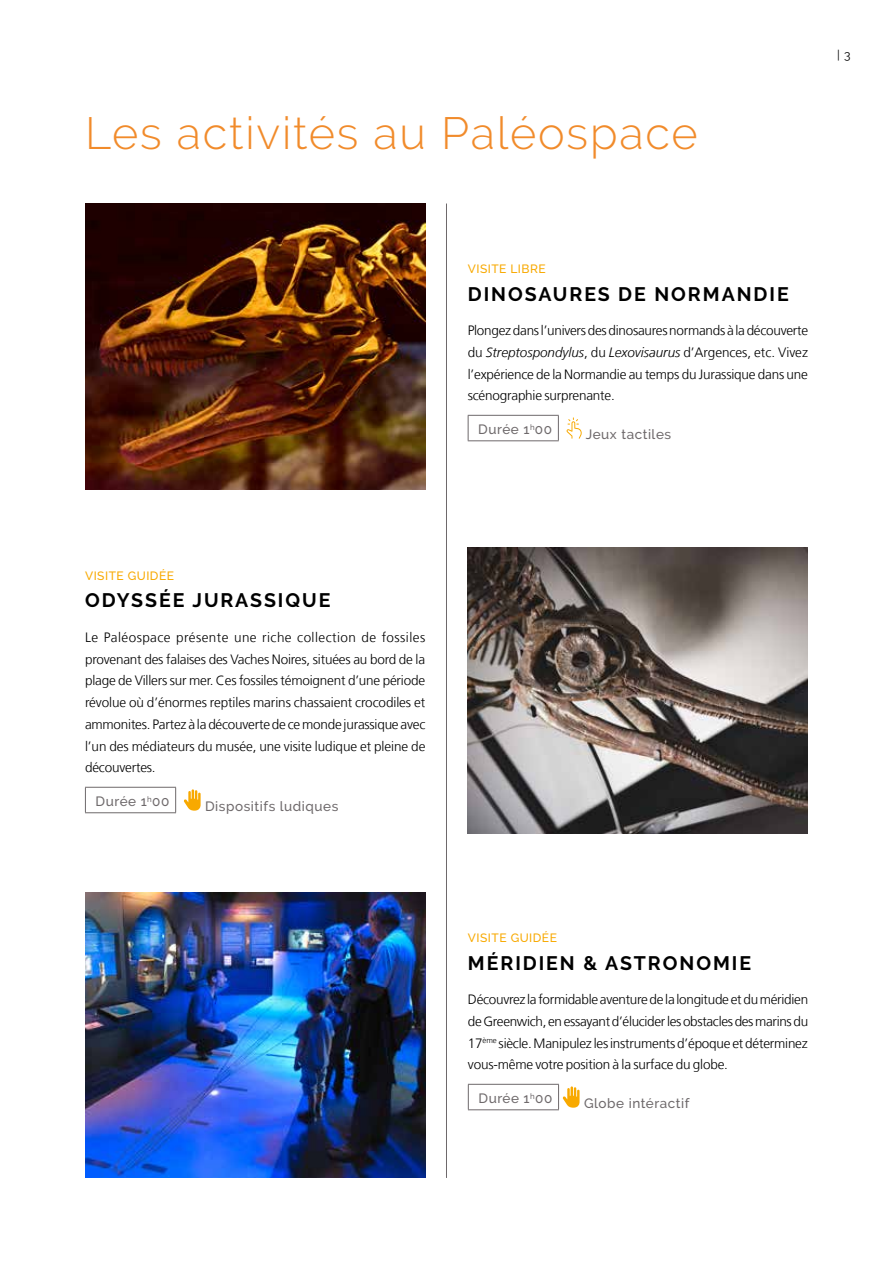
<style>
.page{position:relative;width:893px;height:1263px;background:#fff}
.page>*{position:absolute;margin:0;border:0;box-sizing:border-box;transform-origin:0 0}
.t1{font:300 45px "Raleway";letter-spacing:.04em;color:#f18b2b}
.t2{font:700 19.5px "Raleway";letter-spacing:.1em;color:#000}
.t3{font:300 13.5px/21.8px "Frutiger LT Com";letter-spacing:-.015em;color:#000;text-align:justify}
.t4{font:500 13.5px "Raleway";letter-spacing:.04em;color:#6e696b}
.t5{font:500 12px "Raleway";letter-spacing:.04em;color:#f8a900}
.t6{font:12px "Raleway";color:#000}
.s1{font-style:italic}
</style>
<div class="page">
<hr style="left:468px;top:415px;width:91px;height:1px;background:#6e696b">
<svg style="left:468px;top:416px;width:1px;height:24px"></svg>
<svg style="left:558px;top:416px;width:1px;height:24px"></svg>
<hr style="left:468px;top:440px;width:91px;height:1px;background:#6e696b">
<svg style="left:567px;top:417px;width:15px;height:22px"></svg>
<hr style="left:85px;top:787px;width:91px;height:1px;background:#6e696b">
<svg style="left:85px;top:788px;width:1px;height:24px"></svg>
<svg style="left:175px;top:788px;width:1px;height:24px"></svg>
<hr style="left:85px;top:812px;width:91px;height:1px;background:#6e696b">
<svg style="left:184px;top:789px;width:17px;height:22px"></svg>
<hr style="left:468px;top:1084px;width:91px;height:1px;background:#6e696b">
<svg style="left:468px;top:1085px;width:1px;height:24px"></svg>
<hr style="left:468px;top:1109px;width:91px;height:1px;background:#6e696b">
<svg style="left:558px;top:1085px;width:22px;height:24px"></svg>
<img style="left:85px;top:204px;width:340px;height:285px">
<img style="left:468px;top:548px;width:340px;height:286px">
<hr style="left:446px;top:204px;width:1px;height:974px;background:#6e696b">
<img style="left:85px;top:892px;width:340px;height:286px">
<h1 class="t1" style="left:85px;top:106px;width:614px">Les activités au Paléospace</h1>
<p class="t6" style="left:837px;top:48px;width:15px">| 3</p>
<p class="t5" style="left:468px;top:262px;width:78px">VISITE li bre</p>
<h2 class="t2" style="left:468px;top:283px;width:100px">DINOSAURES</h2>
<h2 class="t2" style="left:618px;top:283px;width:53px">DE NORM</h2>
<h2 class="t2" style="left:722px;top:283px;width:44px">ANDIE</h2>
<p class="t3" style="left:468px;top:320px;width:342px">Plongez dans l’univers des dinosaures normands à la découverte du <span class="s1">Streptospondylus</span>, du <span class="s1">Lexovisaurus</span> d’Argences, etc. Vivez l’expérience de la Normandie au temps du Jurassique dans une scénographie surprenante.</p>
<p class="t4" style="left:478px;top:422px;width:75px">Durée 1<sup>h</sup>00</p>
<p class="t4" style="left:586px;top:426px;width:87px">Jeux tactiles</p>
<p class="t5" style="left:85px;top:568px;width:89px">VISITE guidée</p>
<h2 class="t2" style="left:85px;top:589px;width:177px">ODYSS ÉE JURASSI</h2>
<h2 class="t2" style="left:285px;top:589px;width:31px">QUE</h2>
<p class="t3" style="left:85px;top:626px;width:342px">Le Paléospace présente une riche collection de fossiles provenant des falaises des Vaches Noires, situées au bord de la plage de Villers sur mer. Ces fossiles témoignent d’une période révolue où d’énormes reptiles marins chassaient crocodiles et ammonites. Partez à la découverte de ce monde jurassique avec l’un des médiateurs du musée, une visite ludique et pleine de découvertes.</p>
<p class="t4" style="left:96px;top:794px;width:75px">Durée 1<sup>h</sup>00</p>
<p class="t4" style="left:205px;top:798px;width:135px">Dispositifs ludiques</p>
<p class="t5" style="left:468px;top:931px;width:89px">VISITE guidée</p>
<h2 class="t2" style="left:468px;top:952px;width:45px">MÉRIDIE</h2>
<h2 class="t2" style="left:560px;top:952px;width:151px">N &amp; ASTRONOMIE</h2>
<p class="t3" style="left:468px;top:989px;width:342px">Découvrez la formidable aventure de la longitude et du méridien de Greenwich, en essayant d’élucider les obstacles des marins du 17<sup>ème</sup> siècle. Manipulez les instruments d’époque et déterminez vous-même votre position à la surface du globe.</p>
<p class="t4" style="left:478px;top:1091px;width:75px">Durée 1<sup>h</sup>00</p>
<p class="t4" style="left:584px;top:1095px;width:107px">Globe intéractif</p>
</div>
